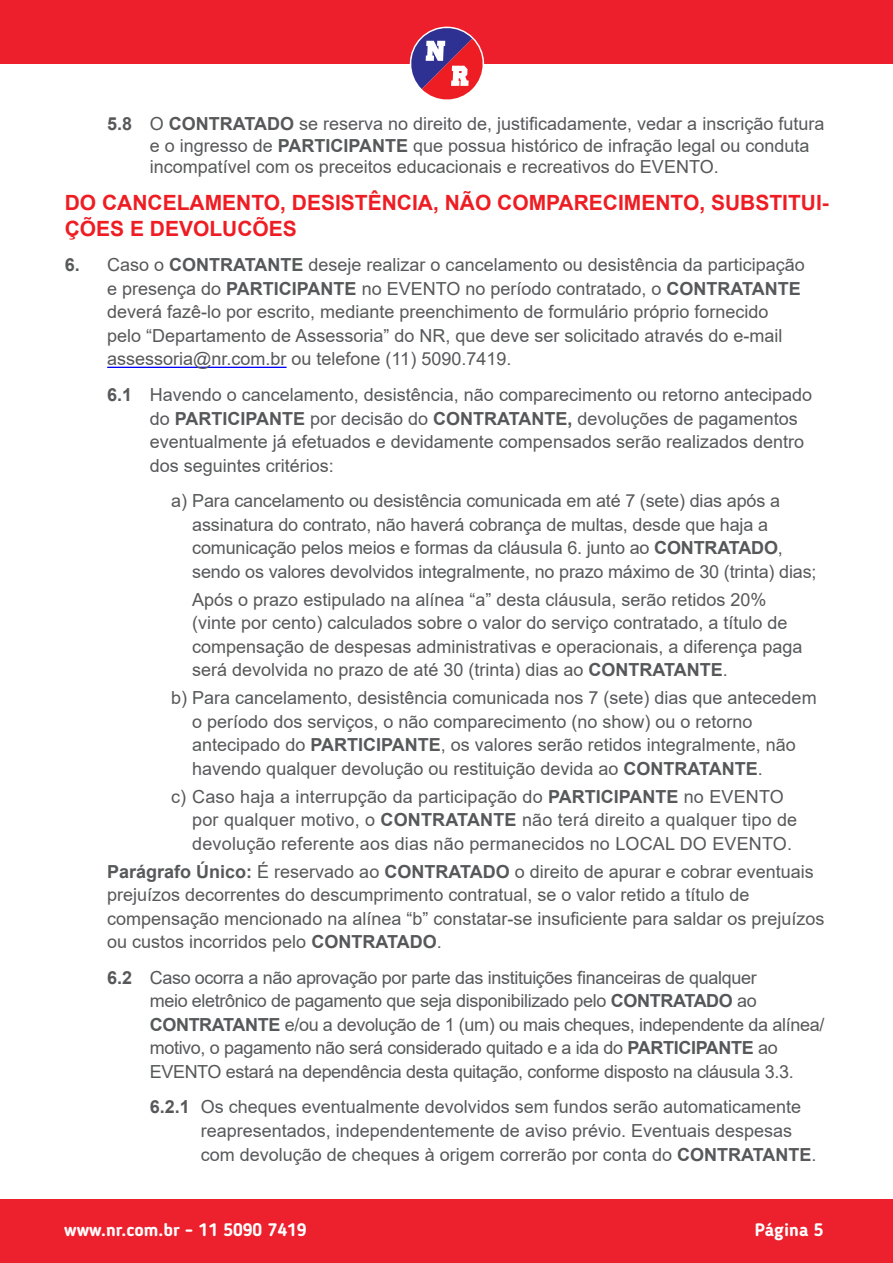
<style>
.page{position:relative;width:893px;height:1263px;background:#fff}
.page>*{position:absolute;margin:0;border:0;box-sizing:border-box;transform-origin:0 0}
.t1{font:700 21px/25.2px "Arial";color:#ee1d23}
.t2{font:18px/23.5px "Arial";color:#57585a}
.t3{font:18px/23.5px "Arial";letter-spacing:-.02em;color:#57585a}
.t4{font:700 18px "Blogger Sans";color:#fff}
.s1{font-weight:700}
</style>
<div class="page">
<div style="left:0;top:1199px;width:893px;height:64px;background:#ed202d"></div>
<div style="left:0;top:0;width:893px;height:64px;background:#ee1f2d"></div>
<hr style="left:107px;top:367px;width:180px;height:1px;background:#00f">
<svg style="left:409px;top:26px;width:76px;height:74px"></svg>
<p class="t2" style="left:150px;top:113px;width:676px;line-height:21.6px;text-indent:-43px"><span class="s1">5.8</span> O <span class="s1">CONTRATADO</span> se reserva no direito de, justificadamente, vedar a inscrição futura e o ingresso de <span class="s1">PARTICIPANTE</span> que possua histórico de infração legal ou conduta incompatível com os preceitos educacionais e recreativos do EVENTO.</p>
<p class="t1" style="left:65px;top:191px;width:766px">DO CANCELAMENTO, DESISTÊNCIA, NÃO COMPARECIMENTO, SUBSTITUI-<br>ÇÕES E DEVOLUCÕES</p>
<p class="t2" style="left:107px;top:253px;width:699px;text-indent:-43px"><span class="s1">6.</span> Caso o <span class="s1">CONTRATANTE</span> deseje realizar o cancelamento ou desistência da participação e presença do <span class="s1">PARTICIPANTE</span> no EVENTO no período contratado, o <span class="s1">CONTRATANTE </span>deverá fazê-lo por escrito, mediante preenchimento de formulário próprio fornecido pelo “Departamento de Assessoria” do NR, que deve ser solicitado através do e-mail assessoria@nr.com.br ou telefone (11) 5090.7419.</p>
<p class="t2" style="left:150px;top:383px;width:664px;text-indent:-43px"><span class="s1">6.1</span> Havendo o cancelamento, desistência, não comparecimento ou retorno antecipado do <span class="s1">PARTICIPANTE</span> por decisão do <span class="s1">CONTRATANTE,</span> devoluções de pagamentos eventualmente já efetuados e devidamente compensados serão realizados dentro dos seguintes critérios:</p>
<p class="t2" style="left:192px;top:489px;width:626px;text-indent:-21px">a) Para cancelamento ou desistência comunicada em até 7 (sete) dias após a assinatura do contrato, não haverá cobrança de multas, desde que haja a comunicação pelos meios e formas da cláusula 6. junto ao <span class="s1">CONTRATADO</span>, sendo os valores devolvidos integralmente, no prazo máximo de 30 (trinta) dias;</p>
<p class="t2" style="left:192px;top:587px;width:612px">Após o prazo estipulado na alínea “a” desta cláusula, serão retidos 20% (vinte por cento) calculados sobre o valor do serviço contratado, a título de compensação de despesas administrativas e operacionais, a diferença paga será devolvida no prazo de até 30 (trinta) dias ao <span class="s1">CONTRATANTE</span>.</p>
<p class="t2" style="left:192px;top:686px;width:626px;text-indent:-21px">b) Para cancelamento, desistência comunicada nos 7 (sete) dias que antecedem o período dos serviços, o não comparecimento (no show) ou o retorno antecipado do <span class="s1">PARTICIPANTE</span>, os valores serão retidos integralmente, não havendo qualquer devolução ou restituição devida ao <span class="s1">CONTRATANTE</span>.</p>
<p class="t2" style="left:192px;top:784px;width:606px;text-indent:-21px">c) Caso haja a interrupção da participação do <span class="s1">PARTICIPANTE</span> no EVENTO por qualquer motivo, o <span class="s1">CONTRATANTE</span> não terá direito a qualquer tipo de devolução referente aos dias não permanecidos no LOCAL DO EVENTO.</p>
<p class="t2" style="left:107px;top:859px;width:719px"><span class="s1">Parágrafo Único:</span> É reservado ao <span class="s1">CONTRATADO</span> o direito de apurar e cobrar eventuais prejuízos decorrentes do descumprimento contratual, se o valor retido a título de compensação mencionado na alínea “b” constatar-se insuficiente para saldar os prejuízos ou custos incorridos pelo <span class="s1">CONTRATADO</span>.</p>
<p class="t3" style="left:150px;top:965px;width:676px;text-indent:-43px"><span class="s1">6.2</span> Caso ocorra a não aprovação por parte das instituições financeiras de qualquer<br>meio eletrônico de pagamento que seja disponibilizado pelo <span class="s1">CONTRATADO</span> ao <span class="s1">CONTRATANTE</span> e/ou a devolução de 1 (um) ou mais cheques, independente da alínea/ motivo, o pagamento não será considerado quitado e a ida do <span class="s1">PARTICIPANTE</span> ao EVENTO estará na dependência desta quitação, conforme disposto na cláusula 3.3.</p>
<p class="t2" style="left:201px;top:1095px;width:617px;text-indent:-51px"><span class="s1">6.2.1</span> Os cheques eventualmente devolvidos sem fundos serão automaticamente reapresentados, independentemente de aviso prévio. Eventuais despesas com devolução de cheques à origem correrão por conta do <span class="s1">CONTRATANTE</span>.</p>
<p class="t4" style="left:64px;top:1219px;width:244px">www.nr.com.br - 11 5090 7419</p>
<p class="t4" style="left:755px;top:1219px;width:70px">Página 5</p>
</div>
